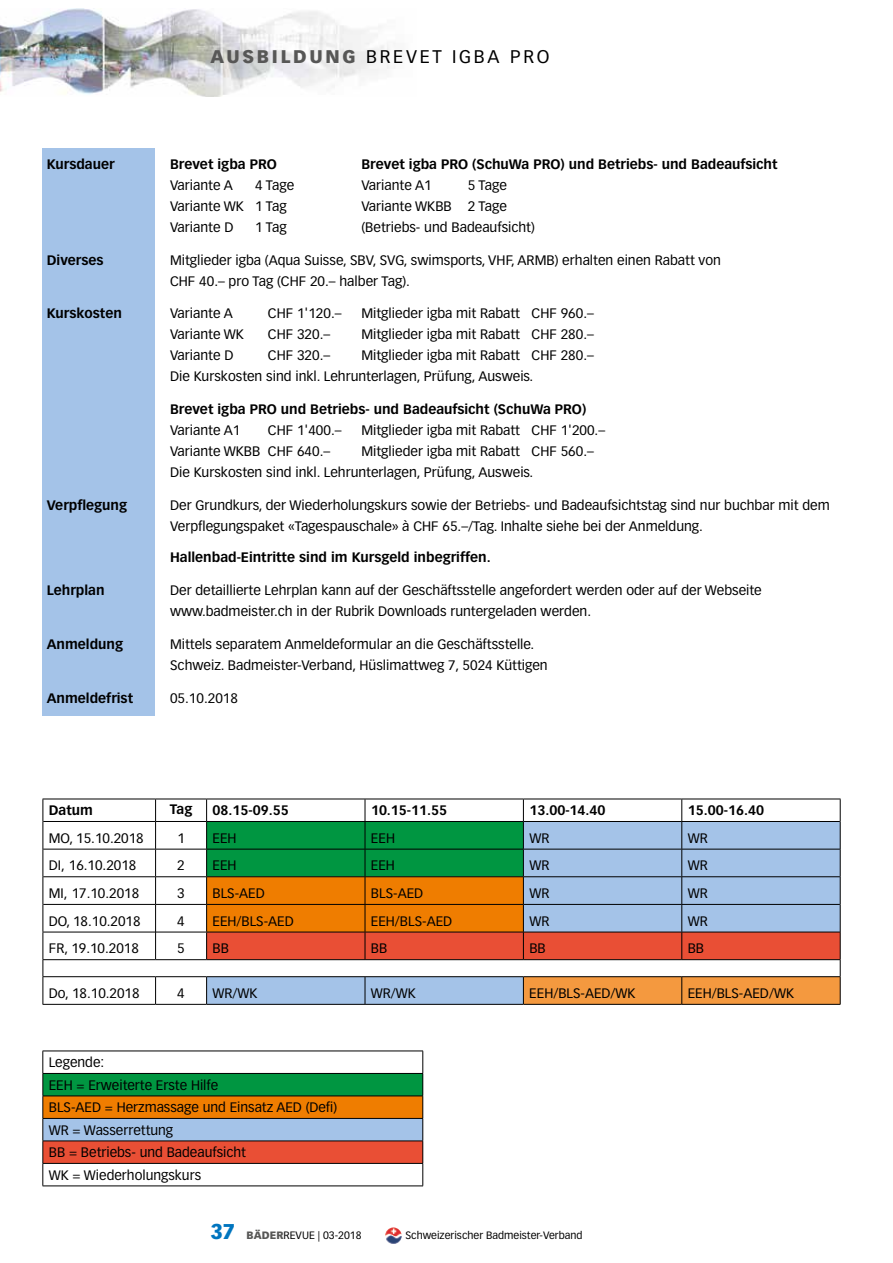
<style>
.page{position:relative;width:893px;height:1263px;background:#fff}
.page>*{position:absolute;margin:0;border:0;box-sizing:border-box;transform-origin:0 0}
.t1{font:18px "Vectora LT Std";letter-spacing:.15em;color:#000}
.t2{font:13.5px/21px "Vectora LT Std";color:#000}
.t3{font:700 13.5px "Vectora LT Std";color:#000}
.t4{font:10.5px "Vectora LT Std";color:#000}
.s1{font-weight:900;color:#575756}
.s2{font-weight:900;font-size:21px;color:#0075bf}
</style>
<div class="page">
<img style="left:385px;top:1227px;width:17px;height:17px;border-radius:9px">
<img style="left:0;top:9px;width:395px;height:87px">
<div style="left:43px;top:148px;width:112px;height:568px;background:#a4c3e8"></div>
<hr style="left:43px;top:799px;width:113px;height:1px;background:#000">
<hr style="left:156px;top:799px;width:51px;height:1px;background:#000">
<hr style="left:43px;top:932px;width:112px;height:1px;background:#000">
<hr style="left:156px;top:932px;width:51px;height:1px;background:#000">
<hr style="left:43px;top:959px;width:113px;height:1px;background:#000">
<hr style="left:156px;top:959px;width:51px;height:1px;background:#000">
<hr style="left:43px;top:976px;width:113px;height:1px;background:#000">
<svg style="left:43px;top:799px;width:1px;height:205px"></svg>
<hr style="left:156px;top:976px;width:51px;height:1px;background:#000">
<hr style="left:43px;top:1004px;width:113px;height:1px;background:#000">
<hr style="left:156px;top:1004px;width:51px;height:1px;background:#000">
<hr style="left:43px;top:821px;width:113px;height:1px;background:#000">
<hr style="left:156px;top:821px;width:51px;height:1px;background:#000">
<hr style="left:43px;top:849px;width:113px;height:1px;background:#000">
<hr style="left:156px;top:849px;width:51px;height:1px;background:#000">
<hr style="left:43px;top:876px;width:113px;height:1px;background:#000">
<hr style="left:156px;top:876px;width:51px;height:1px;background:#000">
<hr style="left:43px;top:904px;width:113px;height:1px;background:#000">
<hr style="left:156px;top:904px;width:51px;height:1px;background:#000">
<svg style="left:155px;top:799px;width:1px;height:160px"></svg>
<svg style="left:155px;top:977px;width:1px;height:27px"></svg>
<hr style="left:523px;top:1004px;width:159px;height:1px;background:#000">
<hr style="left:682px;top:1004px;width:158px;height:1px;background:#000">
<hr style="left:207px;top:1004px;width:158px;height:1px;background:#000">
<hr style="left:365px;top:1004px;width:158px;height:1px;background:#000">
<svg style="left:206px;top:799px;width:635px;height:205px"></svg>
<div style="left:43px;top:1073px;width:380px;height:23px;background:#009641"></div>
<div style="left:43px;top:1096px;width:380px;height:22px;background:#ef7d00"></div>
<div style="left:43px;top:1118px;width:380px;height:23px;background:#a4c3e8"></div>
<div style="left:43px;top:1141px;width:380px;height:22px;background:#e94f35"></div>
<hr style="left:43px;top:1051px;width:380px;height:1px;background:#000">
<hr style="left:43px;top:1073px;width:380px;height:1px;background:#000">
<hr style="left:43px;top:1095px;width:380px;height:1px;background:#000">
<hr style="left:43px;top:1118px;width:380px;height:1px;background:#000">
<hr style="left:43px;top:1140px;width:380px;height:1px;background:#000">
<hr style="left:43px;top:1163px;width:380px;height:1px;background:#000">
<svg style="left:43px;top:1051px;width:1px;height:134px"></svg>
<svg style="left:422px;top:1051px;width:1px;height:134px"></svg>
<hr style="left:43px;top:1185px;width:380px;height:1px;background:#000">
<h1 class="t1" style="left:210px;top:46px;width:340px"><span class="s1">AUSBILDUNG</span> BREVET IGBA PRO</h1>
<p class="t3" style="left:47px;top:156px;width:69px">Kursdauer</p>
<p class="t3" style="left:170px;top:156px;width:108px">Brevet igba PRO</p>
<p class="t3" style="left:361px;top:156px;width:418px">Brevet igba PRO (SchuWa PRO) und Betriebs- und Badeaufsicht</p>
<p class="t2" style="left:170px;top:175px;width:64px">Variante A</p>
<p class="t2" style="left:255px;top:175px;width:41px">4 Tage</p>
<p class="t2" style="left:361px;top:175px;width:72px">Variante A1</p>
<p class="t2" style="left:468px;top:175px;width:41px">5 Tage</p>
<p class="t2" style="left:170px;top:196px;width:118px">Variante WK 1 Tag</p>
<p class="t2" style="left:361px;top:196px;width:147px">Variante WKBB 2 Tage</p>
<p class="t2" style="left:170px;top:217px;width:65px">Variante D</p>
<p class="t2" style="left:255px;top:217px;width:33px">1 Tag</p>
<p class="t2" style="left:361px;top:217px;width:175px">(Betriebs- und Badeaufsicht)</p>
<p class="t3" style="left:47px;top:252px;width:58px">Diverses</p>
<p class="t2" style="left:170px;top:250px;width:552px">Mitglieder igba (Aqua Suisse, SBV, SVG, swimsports, VHF, ARMB) erhalten einen Rabatt von<br>CHF 40.– pro Tag (CHF 20.– halber Tag).</p>
<p class="t3" style="left:47px;top:304px;width:77px">Kurskosten</p>
<p class="t2" style="left:170px;top:302px;width:64px">Variante A</p>
<p class="t2" style="left:268px;top:302px;width:75px">CHF 1'120.–</p>
<p class="t2" style="left:361px;top:302px;width:234px">Mitglieder igba mit Rabatt CHF 960.–</p>
<p class="t2" style="left:170px;top:323px;width:75px">Variante WK</p>
<p class="t2" style="left:268px;top:323px;width:64px">CHF 320.–</p>
<p class="t2" style="left:361px;top:323px;width:234px">Mitglieder igba mit Rabatt CHF 280.–</p>
<p class="t2" style="left:170px;top:344px;width:65px">Variante D</p>
<p class="t2" style="left:268px;top:344px;width:64px">CHF 320.–</p>
<p class="t2" style="left:170px;top:344px;width:425px;text-indent:191px">Mitglieder igba mit Rabatt CHF 280.–<br>Die Kurskosten sind inkl. Lehrunterlagen, Prüfung, Ausweis.</p>
<p class="t3" style="left:170px;top:401px;width:418px">Brevet igba PRO und Betriebs- und Badeaufsicht (SchuWa PRO)</p>
<p class="t2" style="left:170px;top:419px;width:72px">Variante A1</p>
<p class="t2" style="left:268px;top:419px;width:75px">CHF 1'400.–</p>
<p class="t2" style="left:361px;top:419px;width:245px">Mitglieder igba mit Rabatt CHF 1'200.–</p>
<p class="t2" style="left:170px;top:440px;width:162px">Variante WKBB CHF 640.–</p>
<p class="t2" style="left:170px;top:440px;width:425px;text-indent:191px">Mitglieder igba mit Rabatt CHF 560.–<br>Die Kurskosten sind inkl. Lehrunterlagen, Prüfung, Ausweis.</p>
<p class="t3" style="left:47px;top:497px;width:82px">Verpflegung</p>
<p class="t2" style="left:170px;top:494px;width:661px">Der Grundkurs, der Wiederholungskurs sowie der Betriebs- und Badeaufsichtstag sind nur buchbar mit dem<br>Verpflegungspaket «Tagespauschale» à CHF 65.–/Tag. Inhalte siehe bei der Anmeldung.</p>
<p class="t3" style="left:170px;top:549px;width:322px">Hallenbad-Eintritte sind im Kursgeld inbegriffen.</p>
<p class="t3" style="left:47px;top:582px;width:59px">Lehrplan</p>
<p class="t2" style="left:170px;top:580px;width:593px">Der detaillierte Lehrplan kann auf der Geschäftsstelle angefordert werden oder auf der Webseite www.badmeister.ch in der Rubrik Downloads runtergeladen werden.</p>
<p class="t3" style="left:47px;top:636px;width:78px">Anmeldung</p>
<p class="t2" style="left:170px;top:634px;width:379px">Mittels separatem Anmeldeformular an die Geschäftsstelle.<br>Schweiz. Badmeister-Verband, Hüslimattweg 7, 5024 Küttigen</p>
<p class="t3" style="left:47px;top:690px;width:88px">Anmeldefrist</p>
<p class="t2" style="left:170px;top:688px;width:69px">05.10.2018</p>
<p class="t3" style="left:49px;top:802px;width:45px">Datum</p>
<p class="t3" style="left:170px;top:801px;width:24px">Tag</p>
<p class="t3" style="left:213px;top:802px;width:78px">08.15-09.55</p>
<p class="t3" style="left:371px;top:802px;width:78px">10.15-11.55</p>
<p class="t3" style="left:529px;top:802px;width:78px">13.00-14.40</p>
<p class="t3" style="left:688px;top:802px;width:78px">15.00-16.40</p>
<p class="t2" style="left:49px;top:827px;width:96px">MO, 15.10.2018</p>
<p class="t2" style="left:177px;top:827px;width:9px">1</p>
<p class="t2" style="left:213px;top:827px;width:26px">EEH</p>
<p class="t2" style="left:371px;top:827px;width:26px">EEH</p>
<p class="t2" style="left:529px;top:827px;width:22px">WR</p>
<p class="t2" style="left:688px;top:827px;width:22px">WR</p>
<p class="t2" style="left:49px;top:855px;width:89px">DI, 16.10.2018</p>
<p class="t2" style="left:177px;top:855px;width:9px">2</p>
<p class="t2" style="left:213px;top:855px;width:26px">EEH</p>
<p class="t2" style="left:371px;top:855px;width:26px">EEH</p>
<p class="t2" style="left:529px;top:855px;width:22px">WR</p>
<p class="t2" style="left:688px;top:855px;width:22px">WR</p>
<p class="t2" style="left:49px;top:883px;width:92px">MI, 17.10.2018</p>
<p class="t2" style="left:177px;top:883px;width:9px">3</p>
<p class="t2" style="left:213px;top:883px;width:54px">BLS-AED</p>
<p class="t2" style="left:371px;top:883px;width:54px">BLS-AED</p>
<p class="t2" style="left:529px;top:883px;width:22px">WR</p>
<p class="t2" style="left:688px;top:883px;width:22px">WR</p>
<p class="t2" style="left:49px;top:910px;width:93px">DO, 18.10.2018</p>
<p class="t2" style="left:177px;top:910px;width:9px">4</p>
<p class="t2" style="left:213px;top:910px;width:83px">EEH/BLS-AED</p>
<p class="t2" style="left:371px;top:910px;width:83px">EEH/BLS-AED</p>
<p class="t2" style="left:529px;top:910px;width:22px">WR</p>
<p class="t2" style="left:688px;top:910px;width:22px">WR</p>
<p class="t2" style="left:49px;top:938px;width:92px">FR, 19.10.2018</p>
<p class="t2" style="left:177px;top:938px;width:9px">5</p>
<p class="t2" style="left:213px;top:938px;width:18px">BB</p>
<p class="t2" style="left:371px;top:938px;width:18px">BB</p>
<p class="t2" style="left:529px;top:938px;width:18px">BB</p>
<p class="t2" style="left:688px;top:938px;width:18px">BB</p>
<p class="t2" style="left:49px;top:983px;width:92px">Do, 18.10.2018</p>
<p class="t2" style="left:177px;top:983px;width:9px">4</p>
<p class="t2" style="left:213px;top:983px;width:47px">WR/WK</p>
<p class="t2" style="left:371px;top:983px;width:47px">WR/WK</p>
<p class="t2" style="left:529px;top:983px;width:108px">EEH/BLS-AED/WK</p>
<p class="t2" style="left:688px;top:983px;width:108px">EEH/BLS-AED/WK</p>
<p class="t2" style="left:49px;top:1051px;width:290px;line-height:22.5px">Legende:<br>EEH = Erweiterte Erste Hilfe<br>BLS-AED = Herzmassage und Einsatz AED (Defi)<br>WR = Wasserrettung<br>BB = Betriebs- und Badeaufsicht<br>WK = Wiederholungskurs</p>
<p class="t4" style="left:210px;top:1229px;width:153px"><span class="s2">37</span> <span class="s1">BÄDER</span>REVUE | 03-2018</p>
<p class="t4" style="left:405px;top:1229px;width:179px">Schweizerischer Badmeister-Verband</p>
</div>
